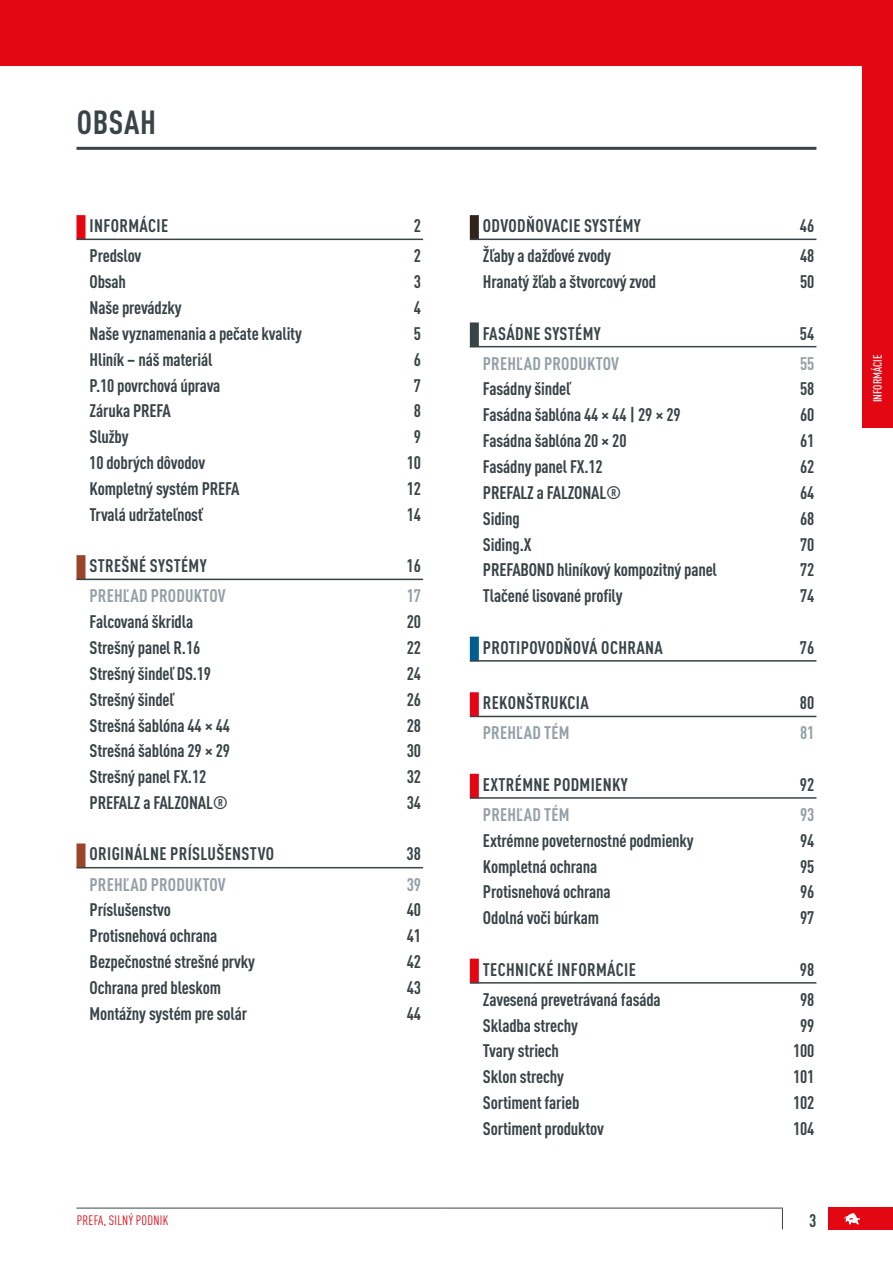
<style>
.page{position:relative;width:893px;height:1263px;background:#fff}
.page>*{position:absolute;margin:0;border:0;box-sizing:border-box;transform-origin:0 0}
.t1{font:700 condensed 33px "DIN Pro";letter-spacing:.02em;color:#394448}
.t2{font:700 condensed 18px "DIN Pro";letter-spacing:-.01em;color:#394448}
.t3{font:700 condensed 18px "DIN Pro";letter-spacing:.02em;color:#394448}
.t4{font:700 condensed 18px "DIN Pro";letter-spacing:.01em;color:#949fa7}
.t5{font:condensed 13.5px "DIN Pro";letter-spacing:.02em;color:#e30613}
.t6{font:500 condensed 12px "DIN Pro";color:#fff}
</style>
<div class="page">
<div style="left:0;top:0;width:893px;height:66px;background:#e30613"></div>
<div style="left:829px;top:1208px;width:64px;height:22px;background:#e30613"></div>
<svg style="left:844px;top:1213px;width:16px;height:11px"></svg>
<div style="left:862px;top:0;width:31px;height:428px;background:#e30613"></div>
<hr style="left:77px;top:1208px;width:365px;height:1px;background:#394448">
<hr style="left:442px;top:1208px;width:341px;height:1px;background:#394448">
<svg style="left:782px;top:1208px;width:1px;height:21px"></svg>
<hr style="left:77px;top:147px;width:739px;height:3px;background:#394448">
<div style="left:76px;top:215px;width:10px;height:25px;background:#e30613"></div>
<hr style="left:77px;top:239px;width:346px;height:1px;background:#394448">
<div style="left:76px;top:555px;width:10px;height:25px;background:#9a452a"></div>
<hr style="left:77px;top:579px;width:346px;height:1px;background:#394448">
<div style="left:76px;top:843px;width:10px;height:25px;background:#9a452a"></div>
<hr style="left:77px;top:867px;width:346px;height:1px;background:#394448">
<div style="left:470px;top:215px;width:9px;height:25px;background:#31221c"></div>
<hr style="left:470px;top:239px;width:346px;height:1px;background:#394448">
<div style="left:470px;top:322px;width:9px;height:25px;background:#394448"></div>
<hr style="left:470px;top:346px;width:346px;height:1px;background:#394448">
<div style="left:470px;top:637px;width:9px;height:24px;background:#005d8f"></div>
<hr style="left:470px;top:660px;width:346px;height:2px;background:#394448">
<div style="left:470px;top:692px;width:9px;height:25px;background:#e30613"></div>
<hr style="left:470px;top:716px;width:346px;height:1px;background:#394448">
<div style="left:470px;top:774px;width:9px;height:24px;background:#e30613"></div>
<hr style="left:470px;top:797px;width:346px;height:2px;background:#394448">
<div style="left:470px;top:959px;width:9px;height:24px;background:#e30613"></div>
<hr style="left:470px;top:982px;width:346px;height:1px;background:#394448">
<h1 class="t1" style="left:77px;top:97px;width:81px">OBSAH</h1>
<p class="t3" style="left:89px;top:212px;width:80px">INFORMÁCIE</p>
<p class="t2" style="left:414px;top:212px;width:9px">2</p>
<p class="t2" style="left:89px;top:242px;width:53px">Predslov</p>
<p class="t2" style="left:414px;top:242px;width:9px">2</p>
<p class="t2" style="left:89px;top:268px;width:38px">Obsah</p>
<p class="t2" style="left:414px;top:268px;width:9px">3</p>
<p class="t2" style="left:89px;top:294px;width:94px">Naše prevádzky</p>
<p class="t2" style="left:414px;top:294px;width:9px">4</p>
<p class="t2" style="left:89px;top:320px;width:214px">Naše vyznamenania a pečate kvality</p>
<p class="t2" style="left:414px;top:320px;width:9px">5</p>
<p class="t2" style="left:89px;top:346px;width:124px">Hliník – náš materiál</p>
<p class="t2" style="left:414px;top:346px;width:9px">6</p>
<p class="t2" style="left:89px;top:372px;width:132px">P.10 povrchová úprava</p>
<p class="t2" style="left:414px;top:372px;width:9px">7</p>
<p class="t2" style="left:89px;top:397px;width:83px">Záruka PREFA</p>
<p class="t2" style="left:414px;top:397px;width:9px">8</p>
<p class="t2" style="left:89px;top:423px;width:41px">Služby</p>
<p class="t2" style="left:414px;top:423px;width:9px">9</p>
<p class="t2" style="left:89px;top:449px;width:117px">10 dobrých dôvodov</p>
<p class="t2" style="left:407px;top:449px;width:16px">10</p>
<p class="t2" style="left:89px;top:475px;width:151px">Kompletný systém PREFA</p>
<p class="t2" style="left:407px;top:475px;width:16px">12</p>
<p class="t2" style="left:89px;top:501px;width:115px">Trvalá udržateľnosť</p>
<p class="t2" style="left:407px;top:501px;width:16px">14</p>
<p class="t3" style="left:89px;top:552px;width:119px">STREŠNÉ SYSTÉMY</p>
<p class="t2" style="left:407px;top:552px;width:16px">16</p>
<p class="t4" style="left:89px;top:582px;width:138px">PREHĽAD PRODUKTOV</p>
<p class="t4" style="left:407px;top:582px;width:16px">17</p>
<p class="t2" style="left:89px;top:608px;width:105px">Falcovaná škridla</p>
<p class="t2" style="left:407px;top:608px;width:16px">20</p>
<p class="t2" style="left:89px;top:634px;width:112px">Strešný panel R.16</p>
<p class="t2" style="left:407px;top:634px;width:16px">22</p>
<p class="t2" style="left:89px;top:660px;width:123px">Strešný šindeľ DS.19</p>
<p class="t2" style="left:407px;top:660px;width:16px">24</p>
<p class="t2" style="left:89px;top:686px;width:86px">Strešný šindeľ</p>
<p class="t2" style="left:407px;top:686px;width:16px">26</p>
<p class="t2" style="left:89px;top:711px;width:142px">Strešná šablóna 44 × 44</p>
<p class="t2" style="left:407px;top:711px;width:16px">28</p>
<p class="t2" style="left:89px;top:737px;width:142px">Strešná šablóna 29 × 29</p>
<p class="t2" style="left:407px;top:737px;width:16px">30</p>
<p class="t2" style="left:89px;top:763px;width:118px">Strešný panel FX.12</p>
<p class="t2" style="left:407px;top:763px;width:16px">32</p>
<p class="t2" style="left:89px;top:789px;width:140px">PREFALZ a FALZONAL®</p>
<p class="t2" style="left:407px;top:789px;width:16px">34</p>
<p class="t3" style="left:89px;top:840px;width:186px">ORIGINÁLNE PRÍSLUŠENSTVO</p>
<p class="t2" style="left:407px;top:840px;width:16px">38</p>
<p class="t4" style="left:90px;top:870px;width:138px">PREHĽAD PRODUKTOV</p>
<p class="t4" style="left:407px;top:870px;width:16px">39</p>
<p class="t2" style="left:90px;top:896px;width:83px">Príslušenstvo</p>
<p class="t2" style="left:407px;top:896px;width:16px">40</p>
<p class="t2" style="left:90px;top:922px;width:129px">Protisnehová ochrana</p>
<p class="t2" style="left:407px;top:922px;width:16px">41</p>
<p class="t2" style="left:90px;top:948px;width:167px">Bezpečnostné strešné prvky</p>
<p class="t2" style="left:407px;top:948px;width:16px">42</p>
<p class="t2" style="left:90px;top:974px;width:133px">Ochrana pred bleskom</p>
<p class="t2" style="left:407px;top:974px;width:16px">43</p>
<p class="t2" style="left:90px;top:1000px;width:159px">Montážny systém pre solár</p>
<p class="t2" style="left:407px;top:1000px;width:16px">44</p>
<p class="t3" style="left:483px;top:212px;width:160px">ODVODŇOVACIE SYSTÉMY</p>
<p class="t2" style="left:800px;top:212px;width:16px">46</p>
<p class="t2" style="left:483px;top:242px;width:130px">Žľaby a dažďové zvody</p>
<p class="t2" style="left:800px;top:242px;width:16px">48</p>
<p class="t2" style="left:483px;top:268px;width:175px">Hranatý žľab a štvorcový zvod</p>
<p class="t2" style="left:800px;top:268px;width:16px">50</p>
<p class="t3" style="left:483px;top:320px;width:120px">FASÁDNE SYSTÉMY</p>
<p class="t2" style="left:800px;top:320px;width:16px">54</p>
<p class="t4" style="left:483px;top:350px;width:138px">PREHĽAD PRODUKTOV</p>
<p class="t4" style="left:800px;top:350px;width:16px">55</p>
<p class="t2" style="left:483px;top:375px;width:89px">Fasádny šindeľ</p>
<p class="t2" style="left:800px;top:375px;width:16px">58</p>
<p class="t2" style="left:483px;top:401px;width:199px">Fasádna šablóna 44 × 44 | 29 × 29</p>
<p class="t2" style="left:800px;top:401px;width:16px">60</p>
<p class="t2" style="left:483px;top:427px;width:145px">Fasádna šablóna 20 × 20</p>
<p class="t2" style="left:800px;top:427px;width:16px">61</p>
<p class="t2" style="left:483px;top:453px;width:121px">Fasádny panel FX.12</p>
<p class="t2" style="left:800px;top:453px;width:16px">62</p>
<p class="t2" style="left:483px;top:479px;width:140px">PREFALZ a FALZONAL®</p>
<p class="t2" style="left:800px;top:479px;width:16px">64</p>
<p class="t2" style="left:483px;top:505px;width:38px">Siding</p>
<p class="t2" style="left:800px;top:505px;width:16px">68</p>
<p class="t2" style="left:483px;top:531px;width:50px">Siding.X</p>
<p class="t2" style="left:800px;top:531px;width:16px">70</p>
<p class="t2" style="left:483px;top:556px;width:236px">PREFABOND hliníkový kompozitný panel</p>
<p class="t2" style="left:800px;top:556px;width:16px">72</p>
<p class="t2" style="left:483px;top:582px;width:141px">Tlačené lisované profily</p>
<p class="t2" style="left:800px;top:582px;width:16px">74</p>
<p class="t3" style="left:483px;top:634px;width:182px">PROTIPOVODŇOVÁ OCHRANA</p>
<p class="t2" style="left:800px;top:634px;width:16px">76</p>
<p class="t3" style="left:483px;top:689px;width:108px">REKONŠTRUKCIA</p>
<p class="t2" style="left:800px;top:689px;width:16px">80</p>
<p class="t4" style="left:483px;top:719px;width:88px">PREHĽAD TÉM</p>
<p class="t4" style="left:800px;top:719px;width:16px">81</p>
<p class="t3" style="left:483px;top:771px;width:147px">EXTRÉMNE PODMIENKY</p>
<p class="t2" style="left:800px;top:771px;width:16px">92</p>
<p class="t4" style="left:483px;top:801px;width:88px">PREHĽAD TÉM</p>
<p class="t4" style="left:800px;top:801px;width:16px">93</p>
<p class="t2" style="left:483px;top:827px;width:212px">Extrémne poveternostné podmienky</p>
<p class="t2" style="left:800px;top:827px;width:16px">94</p>
<p class="t2" style="left:483px;top:852px;width:116px">Kompletná ochrana</p>
<p class="t2" style="left:800px;top:852px;width:16px">95</p>
<p class="t2" style="left:483px;top:878px;width:129px">Protisnehová ochrana</p>
<p class="t2" style="left:800px;top:878px;width:16px">96</p>
<p class="t2" style="left:483px;top:904px;width:118px">Odolná voči búrkam</p>
<p class="t2" style="left:800px;top:904px;width:16px">97</p>
<p class="t3" style="left:483px;top:956px;width:154px">TECHNICKÉ INFORMÁCIE</p>
<p class="t2" style="left:800px;top:956px;width:16px">98</p>
<p class="t2" style="left:483px;top:986px;width:179px">Zavesená prevetrávaná fasáda</p>
<p class="t2" style="left:800px;top:986px;width:16px">98</p>
<p class="t2" style="left:483px;top:1011px;width:97px">Skladba strechy</p>
<p class="t2" style="left:800px;top:1011px;width:16px">99</p>
<p class="t2" style="left:483px;top:1037px;width:78px">Tvary striech</p>
<p class="t2" style="left:793px;top:1037px;width:23px">100</p>
<p class="t2" style="left:483px;top:1063px;width:82px">Sklon strechy</p>
<p class="t2" style="left:793px;top:1063px;width:23px">101</p>
<p class="t2" style="left:483px;top:1089px;width:98px">Sortiment farieb</p>
<p class="t2" style="left:793px;top:1089px;width:23px">102</p>
<p class="t2" style="left:483px;top:1115px;width:123px">Sortiment produktov</p>
<p class="t2" style="left:793px;top:1115px;width:23px">104</p>
<p class="t5" style="left:77px;top:1211px;width:93px">PREFA, SILNÝ PODNIK</p>
<p class="t2" style="left:809px;top:1206px;width:9px">3</p>
<p class="t6" style="left:869px;top:402px;width:49px;rotate:-90deg">INFORMÁCIE</p>
</div>
